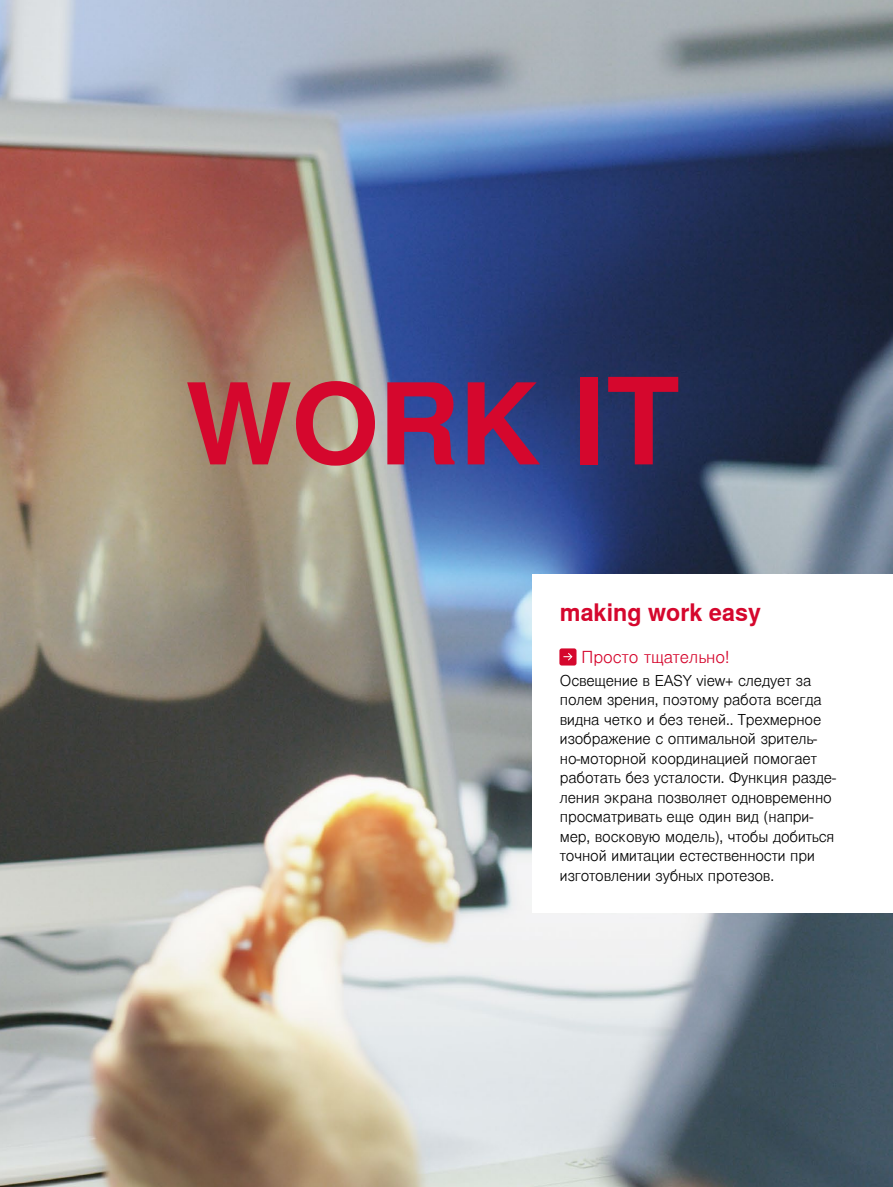
<style>
.page{position:relative;width:893px;height:1187px;background:#fff}
.page>*{position:absolute;margin:0;border:0;box-sizing:border-box;transform-origin:0 0}
.t1{font:700 112.5px "Nimbus Sans Global";color:#d5072d}
.t2{font:700 24px "Nimbus Sans Global";color:#d5072d}
.t3{font:300 16.5px "Nimbus Sans Global";color:#d5072d}
.t4{font:300 15px/19.5px "Nimbus Sans Global";letter-spacing:-.01em;color:#000}
.s1{font-size:120px}
</style>
<div class="page">
<img style="left:0;top:0;width:893px;height:1186px">
<div style="left:533px;top:574px;width:360px;height:338px;background:#fff"></div>
<div style="left:559px;top:648px;width:17px;height:17px;background:#d5072d;border-radius:2px"></div>
<svg style="left:563px;top:653px;width:10px;height:8px"></svg>
<h1 class="t1" style="left:186px;top:360px;width:496px">WORK <span class="s1">IT</span></h1>
<h2 class="t2" style="left:560px;top:599px;width:203px">making work easy</h2>
<p class="t3" style="left:581px;top:647px;width:150px">Просто тщательно!</p>
<p class="t4" style="left:560px;top:671px;width:278px">Освещение в EASY view+ следует за полем зрения, поэтому работа всегда видна четко и без теней.. Трехмерное изображение с оптимальной зритель&shy;но-моторной координацией помогает работать без усталости. Функция разде&shy;ления экрана позволяет одновременно просматривать еще один вид (напри&shy;мер, восковую модель), чтобы добиться точной имитации естественности при изготовлении зубных протезов.</p>
</div>
